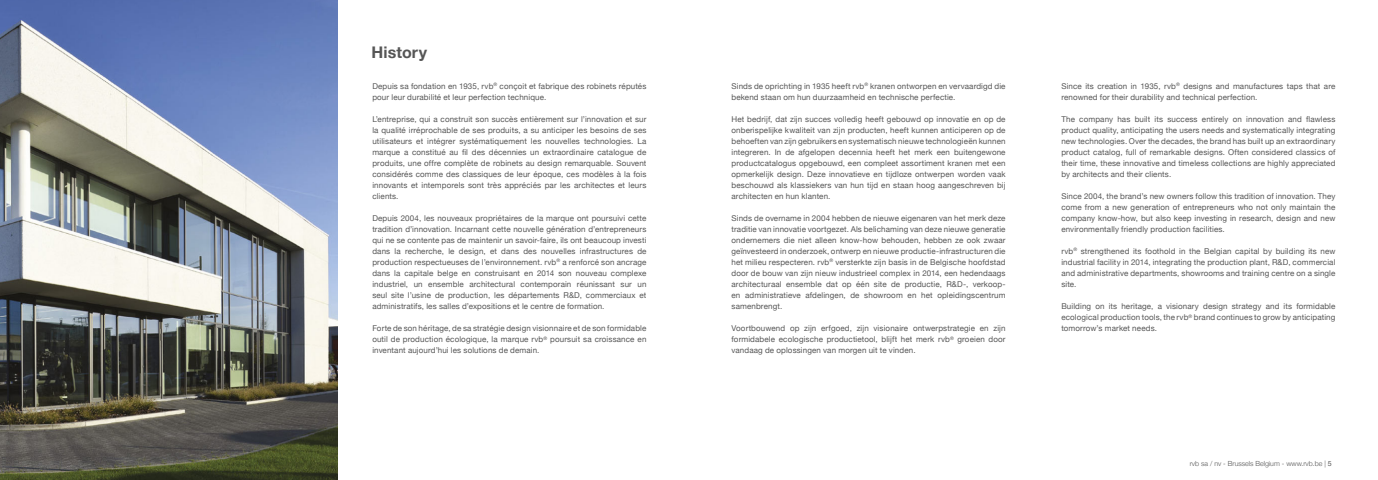
<style>
.page{position:relative;width:1378px;height:480px;background:#fff}
.page>*{position:absolute;margin:0;border:0;box-sizing:border-box;transform-origin:0 0}
.t1{font:700 16px "Helvetica Neue";letter-spacing:.005em;color:#565656}
.t2{font:8px/11px "Helvetica Neue";letter-spacing:.015em;color:#565656;text-align:justify}
.t3{font:300 7px "Helvetica Neue";color:#565656}
.s1{font-weight:400}
</style>
<div class="page">
<img style="left:0;top:0;width:338px;height:479px">
<h1 class="t1" style="left:372px;top:46px;width:57px">History</h1>
<p class="t2" style="left:372px;top:81px;width:276px">Depuis sa fondation en 1935, rvb<sup>®</sup> conçoit et fabrique des robinets réputés pour leur durabilité et leur perfection technique.</p>
<p class="t2" style="left:372px;top:114px;width:276px">L’entreprise, qui a construit son succès entièrement sur l’innovation et sur la qualité irréprochable de ses produits, a su anticiper les besoins de ses utilisateurs et intégrer systématiquement les nouvelles technologies. La marque a constitué au fil des décennies un extraordinaire catalogue de produits, une offre complète de robinets au design remarquable. Souvent considérés comme des classiques de leur époque, ces modèles à la fois innovants et intemporels sont très appréciés par les architectes et leurs clients.</p>
<p class="t2" style="left:372px;top:213px;width:276px">Depuis 2004, les nouveaux propriétaires de la marque ont poursuivi cette tradition d’innovation. Incarnant cette nouvelle génération d’entrepreneurs qui ne se contente pas de maintenir un savoir-faire, ils ont beaucoup investi dans la recherche, le design, et dans des nouvelles infrastructures de production respectueuses de l’environnement. rvb<sup>®</sup> a renforcé son ancrage dans la capitale belge en construisant en 2014 son nouveau complexe industriel, un ensemble architectural contemporain réunissant sur un seul site l’usine de production, les départements R&amp;D, commerciaux et administratifs, les salles d’expositions et le centre de formation.</p>
<p class="t2" style="left:372px;top:323px;width:276px">Forte de son héritage, de sa stratégie design visionnaire et de son formidable outil de production écologique, la marque rvb<sup>®</sup> poursuit sa croissance en inventant aujourd’hui les solutions de demain.</p>
<p class="t2" style="left:731px;top:81px;width:276px">Sinds de oprichting in 1935 heeft rvb<sup>®</sup> kranen ontworpen en vervaardigd die bekend staan om hun duurzaamheid en technische perfectie.</p>
<p class="t2" style="left:731px;top:114px;width:276px">Het bedrijf, dat zijn succes volledig heeft gebouwd op innovatie en op de onberispelijke kwaliteit van zijn producten, heeft kunnen anticiperen op de behoeften van zijn gebruikers en systematisch nieuwe technologieën kunnen integreren. In de afgelopen decennia heeft het merk een buitengewone productcatalogus opgebouwd, een compleet assortiment kranen met een opmerkelijk design. Deze innovatieve en tijdloze ontwerpen worden vaak beschouwd als klassiekers van hun tijd en staan hoog aangeschreven bij architecten en hun klanten.</p>
<p class="t2" style="left:731px;top:213px;width:276px">Sinds de overname in 2004 hebben de nieuwe eigenaren van het merk deze traditie van innovatie voortgezet. Als belichaming van deze nieuwe generatie ondernemers die niet alleen know-how behouden, hebben ze ook zwaar geïnvesteerd in onderzoek, ontwerp en nieuwe productie-infrastructuren die het milieu respecteren. rvb<sup>®</sup> versterkte zijn basis in de Belgische hoofdstad door de bouw van zijn nieuw industrieel complex in 2014, een hedendaags architecturaal ensemble dat op één site de productie, R&amp;D-, verkoop&shy;en administratieve afdelingen, de showroom en het opleidingscentrum samenbrengt.</p>
<p class="t2" style="left:731px;top:323px;width:276px">Voortbouwend op zijn erfgoed, zijn visionaire ontwerpstrategie en zijn formidabele ecologische productietool, blijft het merk rvb<sup>®</sup> groeien door vandaag de oplossingen van morgen uit te vinden.</p>
<p class="t2" style="left:1061px;top:81px;width:276px">Since its creation in 1935, rvb<sup>®</sup> designs and manufactures taps that are renowned for their durability and technical perfection.</p>
<p class="t2" style="left:1061px;top:113px;width:276px">The company has built its success entirely on innovation and flawless product quality, anticipating the users needs and systematically integrating new technologies. Over the decades, the brand has built up an extraordinary product catalog, full of remarkable designs. Often considered classics of their time, these innovative and timeless collections are highly appreciated by architects and their clients.</p>
<p class="t2" style="left:1061px;top:191px;width:276px">Since 2004, the brand’s new owners follow this tradition of innovation. They come from a new generation of entrepreneurs who not only maintain the company know-how, but also keep investing in research, design and new environmentally friendly production facilities.</p>
<p class="t2" style="left:1061px;top:246px;width:276px">rvb<sup>®</sup> strengthened its foothold in the Belgian capital by building its new industrial facility in 2014, integrating the production plant, R&amp;D, commercial and administrative departments, showrooms and training centre on a single site.</p>
<p class="t2" style="left:1061px;top:301px;width:276px">Building on its heritage, a visionary design strategy and its formidable ecological production tools, the rvb<sup>®</sup> brand continues to grow by anticipating tomorrow’s market needs.</p>
<p class="t3" style="left:1189px;top:459px;width:144px">rvb sa / nv - Brussels Belgium - www.rvb.be | <span class="s1">5</span></p>
</div>
